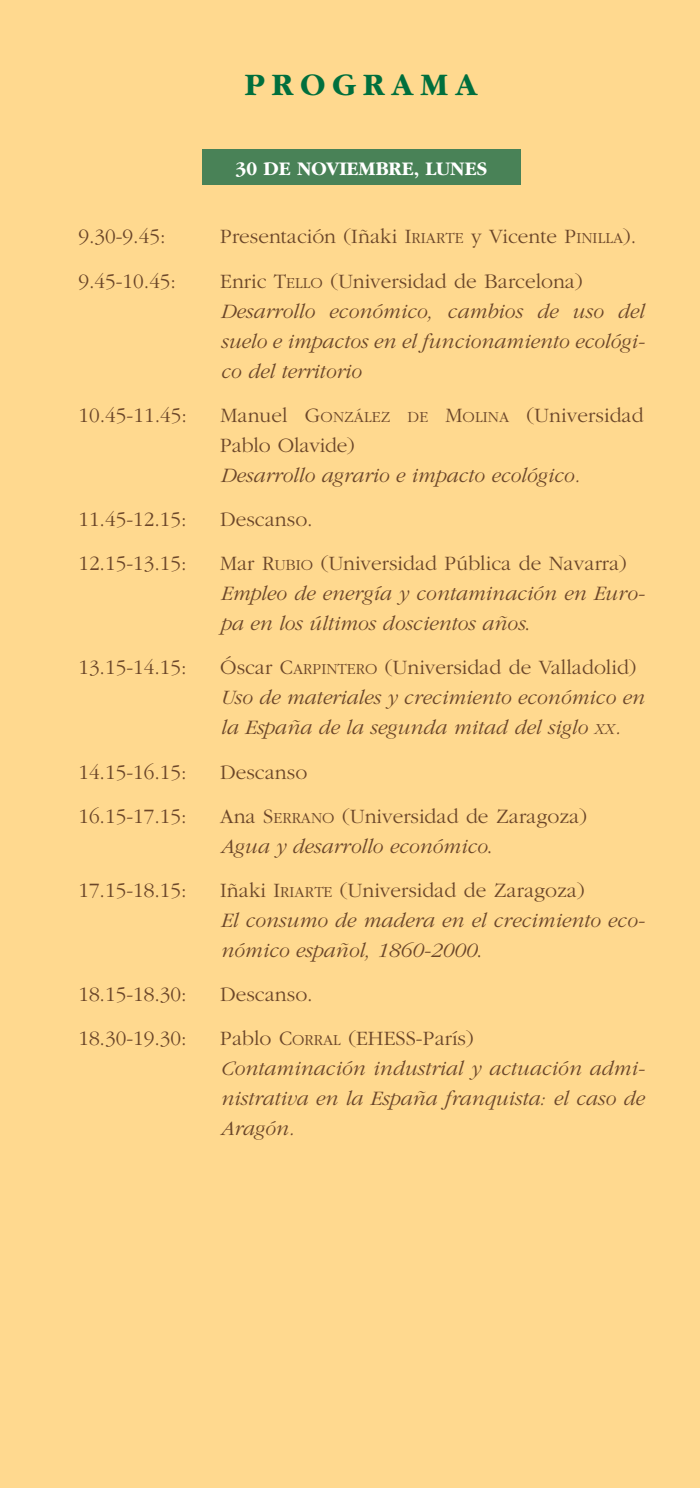
<style>
.page{position:relative;width:700px;height:1488px;background:#fff}
.page>*{position:absolute;margin:0;border:0;box-sizing:border-box;transform-origin:0 0}
.t1{font:700 32.5px "Garamond";letter-spacing:.225em;color:#006f3d}
.t2{font:italic 300 21.25px/30px "Garamond";color:#6b4629}
.t3{font:300 21.25px/30px "Garamond";color:#6b4629}
.t4{font:700 20px "Garamond";color:#fff}
.s1{font-size:16px}
.s2{font-style:normal}
.s3{font-style:normal;font-size:16px}
.s4{font-style:italic}
</style>
<div class="page">
<div style="left:1px;top:1px;width:699px;height:1487px;background:#ffd98f"></div>
<div style="left:202px;top:150px;width:319px;height:35px;background:#498257"></div>
<p class="t1" style="left:245px;top:72px;width:234px">PROGRAMA</p>
<p class="t4" style="left:235px;top:160px;width:253px">30 DE NOVIEMBRE, LUNES</p>
<p class="t3" style="left:78px;top:223px;width:89px">9.30-9.45:</p>
<p class="t3" style="left:220px;top:223px;width:418px">Presentación (Iñaki I<span class="s1">RIARTE</span> y Vicente P<span class="s1">INILLA</span>).</p>
<p class="t3" style="left:78px;top:267px;width:99px">9.45-10.45:</p>
<p class="t2" style="left:220px;top:268px;width:426px"><span class="s2">Enric T</span><span class="s3">ELLO</span> <span class="s2">(Universidad de Barcelona)<br></span>Desarrollo económico, cambios de uso del suelo e impactos en el funcionamiento ecológi&shy;co del territorio</p>
<p class="t3" style="left:78px;top:402px;width:110px">10.45-11.45:</p>
<p class="t2" style="left:220px;top:402px;width:425px"><span class="s2">Manuel G</span><span class="s3">ONZÁLEZ DE</span> <span class="s2">M</span><span class="s3">OLINA</span> <span class="s2">(Universidad<br>Pablo Olavide)<br></span>Desarrollo agrario e impacto ecológico.</p>
<p class="t3" style="left:78px;top:506px;width:110px">11.45-12.15:</p>
<p class="t3" style="left:220px;top:506px;width:94px">Descanso.</p>
<p class="t3" style="left:78px;top:550px;width:110px">12.15-13.15:</p>
<p class="t2" style="left:220px;top:550px;width:426px"><span class="s2">Mar R</span><span class="s3">UBIO</span> <span class="s2">(Universidad Pública de Navarra)<br></span>Empleo de energía y contaminación en Euro&shy;pa en los últimos doscientos años<span class="s2">.</span></p>
<p class="t3" style="left:78px;top:654px;width:110px">13.15-14.15:</p>
<p class="t2" style="left:220px;top:654px;width:425px"><span class="s2">Óscar C</span><span class="s3">ARPINTERO</span> <span class="s2">(Universidad de Valladolid)<br></span>Uso de materiales y crecimiento económico en la España de la segunda mitad del siglo <span class="s1">XX</span>.</p>
<p class="t3" style="left:78px;top:758px;width:110px">14.15-16.15:</p>
<p class="t3" style="left:220px;top:758px;width:89px">Descanso</p>
<p class="t3" style="left:78px;top:802px;width:110px">16.15-17.15:</p>
<p class="t3" style="left:220px;top:802px;width:368px">Ana S<span class="s1">ERRANO</span> (Universidad de Zaragoza)<br><span class="s4">Agua y desarrollo económico</span>.</p>
<p class="t3" style="left:78px;top:877px;width:110px">17.15-18.15:</p>
<p class="t2" style="left:220px;top:877px;width:426px"><span class="s2">Iñaki I</span><span class="s3">RIARTE</span> <span class="s2">(Universidad de Zaragoza)<br></span>El consumo de madera en el crecimiento eco&shy;nómico español, 1860-2000<span class="s2">.</span></p>
<p class="t3" style="left:78px;top:981px;width:110px">18.15-18.30:</p>
<p class="t3" style="left:220px;top:981px;width:94px">Descanso.</p>
<p class="t3" style="left:78px;top:1025px;width:110px">18.30-19.30:</p>
<p class="t2" style="left:220px;top:1025px;width:426px"><span class="s2">Pablo C</span><span class="s3">ORRAL</span> <span class="s2">(EHESS-París)<br></span>Contaminación industrial y actuación admi&shy;nistrativa en la España franquista: el caso de<br>Aragón.</p>
</div>
